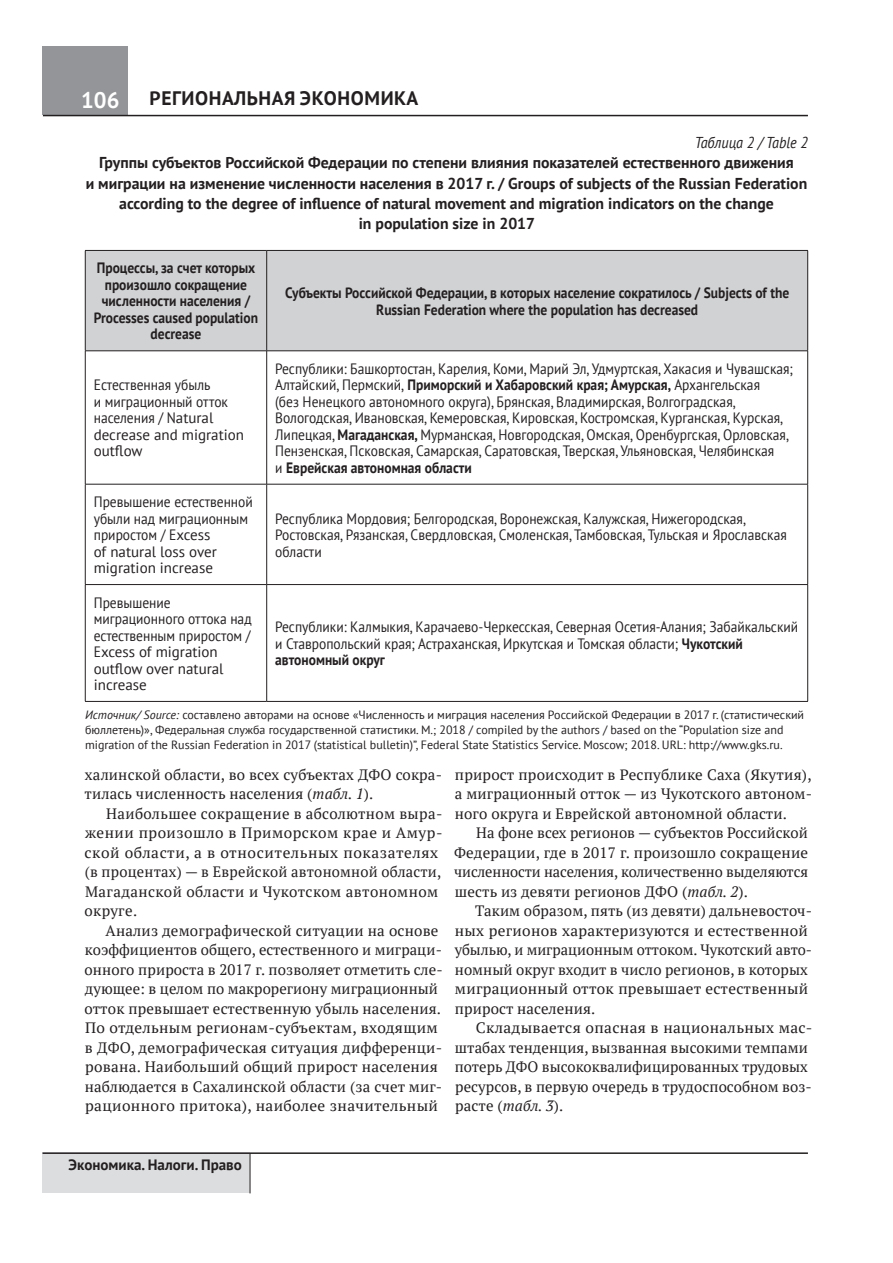
<style>
.page{position:relative;width:893px;height:1263px;background:#fff}
.page>*{position:absolute;margin:0;border:0;box-sizing:border-box;transform-origin:0 0}
.t1{font:700 22.5px "PT Sans";color:#fff}
.t2{font:700 19.5px "PT Sans";letter-spacing:.03em;color:#231f20}
.t3{font:700 15.75px/20.2px "PT Sans";color:#231f20;text-align:center}
.t4{font:italic 15.75px "PT Sans";color:#231f20;scale:.9 1}
.t5{font:15px/19.5px "PT Serif";letter-spacing:.01em;color:#231f20}
.t6{font:15px/16.5px "PT Sans";color:#231f20;scale:.9 1}
.t7{font:700 15px/16.5px "PT Sans";color:#231f20;text-align:center;scale:.9 1}
.t8{font:700 15px "PT Sans";color:#231f20}
.t9{font:12px/15px "PT Sans";color:#231f20}
.s1{font-weight:700}
.s2{font-style:italic}
</style>
<div class="page">
<div style="left:43px;top:47px;width:85px;height:68px;background:#939598"></div>
<hr style="left:43px;top:115px;width:765px;height:1px;background:#231f20">
<div style="left:43px;top:1152px;width:207px;height:41px;background:#dcdddf"></div>
<hr style="left:250px;top:1153px;width:1px;height:40px;background:#231f20">
<hr style="left:43px;top:1152px;width:765px;height:2px;background:#231f20">
<div style="left:86px;top:251px;width:721px;height:100px;background:#d1d2d4"></div>
<hr style="left:266px;top:251px;width:1px;height:100px;background:#231f20">
<hr style="left:266px;top:351px;width:1px;height:133px;background:#231f20">
<hr style="left:85px;top:484px;width:182px;height:1px;background:#231f20">
<hr style="left:267px;top:484px;width:541px;height:1px;background:#231f20">
<hr style="left:266px;top:484px;width:1px;height:100px;background:#231f20">
<hr style="left:85px;top:584px;width:182px;height:1px;background:#231f20">
<hr style="left:267px;top:584px;width:541px;height:1px;background:#231f20">
<hr style="left:266px;top:585px;width:1px;height:116px;background:#231f20">
<hr style="left:85px;top:351px;width:1px;height:133px;background:#231f20">
<hr style="left:807px;top:351px;width:1px;height:133px;background:#231f20">
<hr style="left:85px;top:484px;width:1px;height:100px;background:#231f20">
<hr style="left:807px;top:484px;width:1px;height:100px;background:#231f20">
<hr style="left:85px;top:585px;width:1px;height:116px;background:#231f20">
<hr style="left:807px;top:585px;width:1px;height:116px;background:#231f20">
<hr style="left:85px;top:701px;width:182px;height:1px;background:#231f20">
<hr style="left:267px;top:701px;width:541px;height:1px;background:#231f20">
<hr style="left:85px;top:250px;width:182px;height:1px;background:#231f20">
<hr style="left:85px;top:251px;width:1px;height:100px;background:#231f20">
<hr style="left:267px;top:250px;width:541px;height:1px;background:#231f20">
<hr style="left:807px;top:251px;width:1px;height:100px;background:#231f20">
<hr style="left:85px;top:351px;width:182px;height:1px;background:#231f20">
<hr style="left:267px;top:351px;width:541px;height:1px;background:#231f20">
<h1 class="t1" style="left:81px;top:85px;width:40px">106</h1>
<h2 class="t2" style="left:150px;top:86px;width:270px">РЕГИОНАЛЬНАЯ ЭКОНОМИКА</h2>
<p class="t4" style="left:695px;top:133px;width:127px">Таблица 2 / Table 2</p>
<p class="t3" style="left:86px;top:153px;width:723px">Группы субъектов Российской Федерации по степени влияния показателей естественного движения<br>и миграции на изменение численности населения в 2017 г. / Groups of subjects of the Russian Federation according to the degree of influence of natural movement and migration indicators on the change<br>in population size in 2017</p>
<p class="t7" style="left:94px;top:260px;width:184px">Процессы, за счет которых произошло сокращение численности населения /<br>Processes caused population decrease</p>
<p class="t7" style="left:285px;top:284px;width:562px">Субъекты Российской Федерации, в которых население сократилось / Subjects of the<br>Russian Federation where the population has decreased</p>
<p class="t6" style="left:94px;top:376px;width:168px">Естественная убыль<br>и миграционный отток населения / Natural decrease and migration outflow</p>
<p class="t6" style="left:94px;top:493px;width:178px">Превышение естественной убыли над миграционным приростом / Excess<br>of natural loss over migration increase</p>
<p class="t6" style="left:94px;top:594px;width:177px">Превышение миграционного оттока над естественным приростом /<br>Excess of migration outflow over natural increase</p>
<p class="t6" style="left:275px;top:360px;width:577px">Республики: Башкортостан, Карелия, Коми, Марий Эл, Удмуртская, Хакасия и Чувашская; Алтайский, Пермский, <span class="s1">Приморский и Хабаровский края; Амурская,</span> Архангельская<br>(без Ненецкого автономного округа), Брянская, Владимирская, Волгоградская, Вологодская, Ивановская, Кемеровская, Кировская, Костромская, Курганская, Курская, Липецкая, <span class="s1">Магаданская,</span> Мурманская, Новгородская, Омская, Оренбургская, Орловская, Пензенская, Псковская, Самарская, Саратовская, Тверская, Ульяновская, Челябинская<br>и <span class="s1">Еврейская автономная области</span></p>
<p class="t6" style="left:275px;top:510px;width:570px">Республика Мордовия; Белгородская, Воронежская, Калужская, Нижегородская,<br>Ростовская, Рязанская, Свердловская, Смоленская, Тамбовская, Тульская и Ярославская области</p>
<p class="t6" style="left:275px;top:618px;width:583px">Республики: Калмыкия, Карачаево-Черкесская, Северная Осетия-Алания; Забайкальский и Ставропольский края; Астраханская, Иркутская и Томская области; <span class="s1">Чукотский автономный округ</span></p>
<p class="t9" style="left:85px;top:707px;width:721px"><span class="s2">Источник/ Source:</span> составлено авторами на основе «Численность и миграция населения Российской Федерации в 2017 г. (статистический бюллетень)», Федеральная служба государственной статистики. М.; 2018 / compiled by the authors / based on the “Population size and migration of the Russian Federation in 2017 (statistical bulletin)”, Federal State Statistics Service. Moscow; 2018. URL: http://www.gks.ru.</p>
<p class="t5" style="left:85px;top:764px;width:359px">халинской области, во всех субъектах ДФО сокра&shy;тилась численность населения (<span class="s2">табл. 1</span>).</p>
<p class="t5" style="left:85px;top:803px;width:359px;text-indent:22px">Наибольшее сокращение в абсолютном выра&shy;жении произошло в Приморском крае и Амур&shy;ской области, а в относительных показателях (в процентах) — в Еврейской автономной области, Магаданской области и Чукотском автономном округе.</p>
<p class="t5" style="left:85px;top:920px;width:360px;text-indent:21px">Анализ демографической ситуации на основе коэффициентов общего, естественного и миграци&shy;онного прироста в 2017 г. позволяет отметить сле&shy;дующее: в целом по макрорегиону миграционный отток превышает естественную убыль населения.<br>По отдельным регионам-субъектам, входящим в ДФО, демографическая ситуация дифференци&shy;рована. Наибольший общий прирост населения наблюдается в Сахалинской области (за счет миг&shy;рационного притока), наиболее значительный</p>
<p class="t5" style="left:455px;top:764px;width:359px;text-align:justify">прирост происходит в Республике Саха (Якутия), а миграционный отток — из Чукотского автоном&shy;ного округа и Еврейской автономной области.</p>
<p class="t5" style="left:454px;top:823px;width:356px;text-align:justify;text-indent:22px">На фоне всех регионов — субъектов Российской Федерации, где в 2017 г. произошло сокращение численности населения, количественно выделяются шесть из девяти регионов ДФО (<span class="s2">табл. 2</span>).</p>
<p class="t5" style="left:455px;top:901px;width:359px;text-indent:21px">Таким образом, пять (из девяти) дальневосточ&shy;ных регионов характеризуются и естественной убылью, и миграционным оттоком. Чукотский авто&shy;номный округ входит в число регионов, в которых миграционный отток превышает естественный прирост населения.</p>
<p class="t5" style="left:455px;top:1018px;width:359px;text-indent:21px">Складывается опасная в национальных мас&shy;штабах тенденция, вызванная высокими темпами потерь ДФО высококвалифицированных трудовых ресурсов, в первую очередь в трудоспособном воз&shy;расте (<span class="s2">табл. 3</span>).</p>
<p class="t8" style="left:69px;top:1154px;width:175px">Экономика. Налоги. Право</p>
</div>
